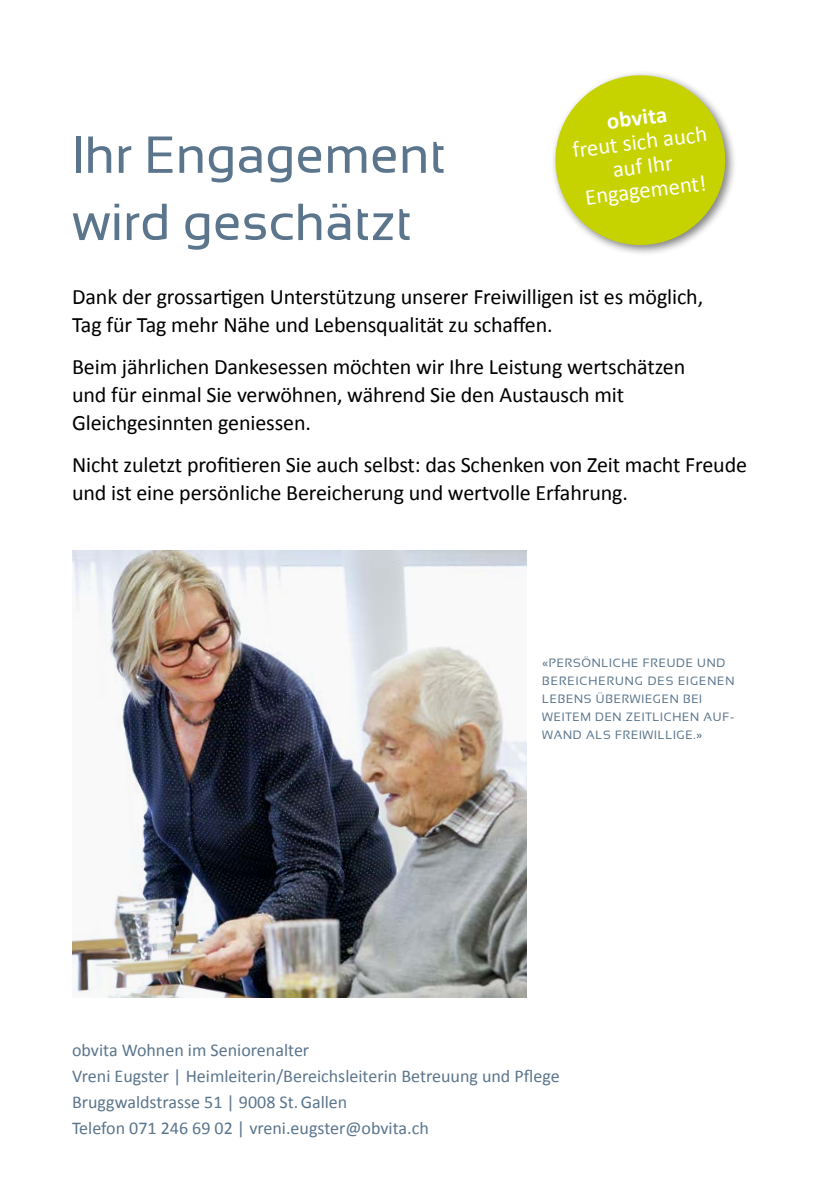
<style>
.page{position:relative;width:840px;height:1191px;background:#fff}
.page>*{position:absolute;margin:0;border:0;box-sizing:border-box;transform-origin:0 0}
.t1{font:52px/67.2px "Sansation";color:#5b758c}
.t2{font:22.6px/24.2px "Calibri";color:#fff;text-align:center}
.t3{font:700 22.6px "Calibri";color:#fff}
.t4{font:22px/28px "Calibri";letter-spacing:-.005em;color:#000}
.t5{font:18px/26px "Calibri";color:#5b758c}
.t6{font:12px/18px "Sansation";letter-spacing:.06em;color:#5b758c}
</style>
<div class="page">
<div style="left:549px;top:70px;width:187px;height:187px;background:#000;opacity:.5"></div>
<svg style="left:550px;top:70px;width:180px;height:180px"></svg>
<img style="left:72px;top:550px;width:454px;height:447px">
<p class="t3" style="left:605px;top:107px;width:62px;rotate:-7deg">obvita</p>
<p class="t2" style="left:570px;top:137px;width:137px;rotate:-7deg">freut sich auch auf Ihr<br>Engagement!</p>
<h1 class="t1" style="left:72px;top:121px;width:375px">Ihr Engagement wird geschätzt</h1>
<p class="t4" style="left:72px;top:282px;width:632px">Dank der grossartigen Unterstützung unserer Freiwilligen ist es möglich,<br>Tag für Tag mehr Nähe und Lebensqualität zu schaffen.</p>
<p class="t4" style="left:72px;top:352px;width:614px">Beim jährlichen Dankesessen möchten wir Ihre Leistung wertschätzen und für einmal Sie verwöhnen, während Sie den Austausch mit<br>Gleichgesinnten geniessen.</p>
<p class="t4" style="left:72px;top:450px;width:676px">Nicht zuletzt profitieren Sie auch selbst: das Schenken von Zeit macht Freude und ist eine persönliche Bereicherung und wertvolle Erfahrung.</p>
<p class="t6" style="left:542px;top:653px;width:193px">«PERSÖNLICHE FREUDE UND<br>BEREICHERUNG DES EIGENEN<br>LEBENS ÜBERWIEGEN BEI<br>WEITEM DEN ZEITLICHEN AUF-<br>WAND ALS FREIWILLIGE.»</p>
<p class="t5" style="left:72px;top:1036px;width:489px">obvita Wohnen im Seniorenalter<br>Vreni Eugster | Heimleiterin/Bereichsleiterin Betreuung und Pflege Bruggwaldstrasse 51 | 9008 St.Gallen<br>Telefon 071 246 69 02 | vreni.eugster@obvita.ch</p>
</div>
